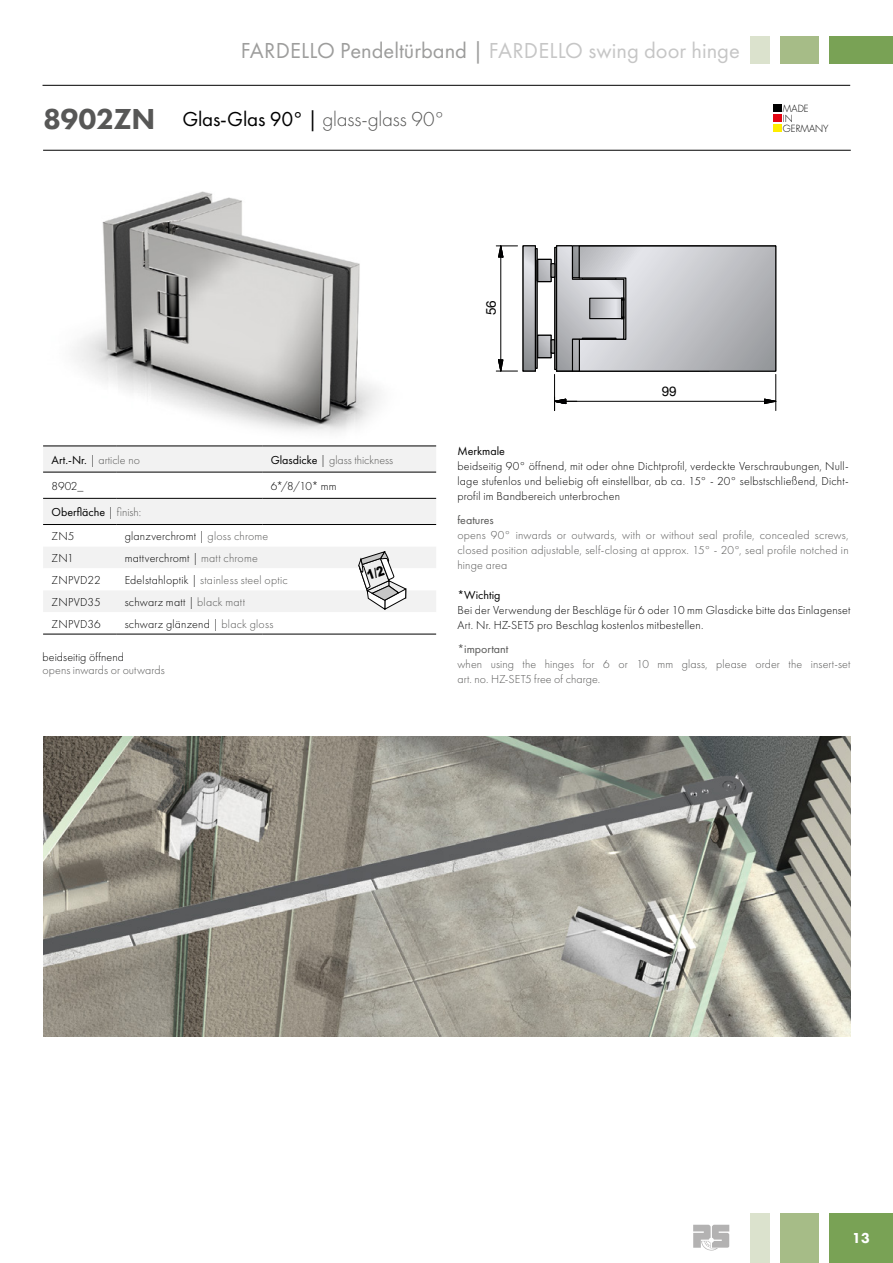
<style>
.page{position:relative;width:893px;height:1263px;background:#fff}
.page>*{position:absolute;margin:0;border:0;box-sizing:border-box;transform-origin:0 0}
.t1{font:22.5px "Futura PT";color:#9d9d9c}
.t2{font:300 21px "Futura PT";letter-spacing:-.01em;color:#575756}
.t3{font:18px "Helvetica";color:#000}
.t4{font:800 15px "Futura PT";color:#fff}
.t5{font:13.5px "Helvetica Neue";color:#000}
.t6{font:300 12px/15px "Futura PT";letter-spacing:.015em;color:#000;text-align:justify}
.t7{font:300 12px/15px "Futura PT";letter-spacing:.01em;color:#575756;text-align:justify}
.t8{font:12px/24px "Futura PT";color:#000}
.t9{font:12px "Futura PT";color:#575756}
.t10{font:300 9.6px/9.9px "Futura";color:#000}
.s1{color:#c6c6c6}
.s2{font-weight:800;font-size:30px}
.s3{font-weight:400;color:#000}
.s4{color:#000}
.s5{font-weight:300}
.s6{font-weight:300;color:#575756}
.s7{color:#575756}
</style>
<div class="page">
<img style="left:43px;top:191px;width:393px;height:255px">
<hr style="left:43px;top:150px;width:808px;height:1px;background:#000">
<div style="left:773px;top:105px;width:8px;height:7px;background:#000"></div>
<div style="left:773px;top:115px;width:8px;height:7px;background:#e30613"></div>
<div style="left:773px;top:125px;width:8px;height:7px;background:#ffed00"></div>
<svg style="left:555px;top:397px;width:22px;height:14px"></svg>
<svg style="left:764px;top:398px;width:13px;height:6px"></svg>
<hr style="left:566px;top:401px;width:199px;height:1px;background:#000">
<hr style="left:554px;top:374px;width:1px;height:37px;background:#000">
<hr style="left:775px;top:374px;width:1px;height:37px;background:#000">
<hr style="left:500px;top:257px;width:1px;height:103px;background:#000">
<svg style="left:496px;top:359px;width:21px;height:13px"></svg>
<svg style="left:496px;top:245px;width:21px;height:18px"></svg>
<svg style="left:523px;top:245px;width:254px;height:127px;background:#b5b6ba"></svg>
<hr style="left:43px;top:85px;width:807px;height:1px;background:#000">
<img style="left:43px;top:736px;width:808px;height:301px">
<div style="left:829px;top:36px;width:64px;height:28px;background:#79a255"></div>
<div style="left:780px;top:36px;width:39px;height:28px;background:#a6bc87"></div>
<div style="left:750px;top:36px;width:20px;height:28px;background:#dbe2cd"></div>
<div style="left:829px;top:1213px;width:64px;height:50px;background:#79a255"></div>
<div style="left:780px;top:1213px;width:39px;height:50px;background:#a6bc87"></div>
<div style="left:750px;top:1213px;width:20px;height:50px;background:#dbe2cd"></div>
<svg style="left:693px;top:1225px;width:36px;height:25px"></svg>
<svg style="left:43px;top:447px;width:393px;height:77px;fill:#f2f2f2"></svg>
<hr style="left:43px;top:634px;width:73px;height:1px;background:#000">
<hr style="left:116px;top:634px;width:146px;height:1px;background:#000">
<hr style="left:262px;top:634px;width:174px;height:1px;background:#000">
<hr style="left:43px;top:472px;width:73px;height:1px;background:#000">
<hr style="left:116px;top:472px;width:146px;height:1px;background:#000">
<hr style="left:262px;top:472px;width:174px;height:1px;background:#000">
<hr style="left:43px;top:446px;width:73px;height:1px;background:#000">
<hr style="left:116px;top:446px;width:146px;height:1px;background:#000">
<hr style="left:262px;top:446px;width:174px;height:1px;background:#000">
<hr style="left:43px;top:498px;width:73px;height:1px;background:#000">
<hr style="left:116px;top:498px;width:146px;height:1px;background:#000">
<hr style="left:262px;top:498px;width:174px;height:1px;background:#000">
<svg style="left:43px;top:524px;width:393px;height:110px"></svg>
<h1 class="t1" style="left:241px;top:37px;width:501px">FARDELLO Pendeltürband | <span class="s1">FARDELLO swing door hinge</span></h1>
<h2 class="t2" style="left:43px;top:107px;width:403px"><span class="s2">8902ZN</span> <span class="s3">Glas-Glas 90° |</span> glass-glass 90°</h2>
<p class="t10" style="left:783px;top:104px;width:47px">MADE<br>IN<br>GERMANY</p>
<h3 class="t3" style="left:475px;top:318px;width:22px;rotate:-90deg">56</h3>
<p class="t5" style="left:481px;top:315px;width:17px;rotate:-90deg">56</p>
<h3 class="t3" style="left:658px;top:376px;width:22px">99</h3>
<p class="t5" style="left:662px;top:381px;width:17px">99</p>
<p class="t7" style="left:52px;top:452px;width:90px"><span class="s3">Art.-Nr.</span> <span class="s4">|</span> article no</p>
<p class="t7" style="left:271px;top:452px;width:124px"><span class="s3">Glasdicke</span> <span class="s4">|</span> glass thickness</p>
<p class="t6" style="left:52px;top:478px;width:33px">8902_</p>
<p class="t6" style="left:271px;top:478px;width:67px">6*/8/10* mm</p>
<p class="t8" style="left:52px;top:500px;width:91px">Oberfläche <span class="s5">|</span> <span class="s6">finish:<br></span><span class="s5">ZN5</span></p>
<p class="t6" style="left:125px;top:529px;width:145px">glanzverchromt | <span class="s7">gloss chrome</span></p>
<p class="t6" style="left:52px;top:550px;width:24px">ZN1</p>
<p class="t6" style="left:125px;top:550px;width:135px">mattverchromt | <span class="s7">matt chrome</span></p>
<p class="t6" style="left:52px;top:572px;width:50px">ZNPVD22</p>
<p class="t7" style="left:125px;top:572px;width:165px"><span class="s4">Edelstahloptik |</span> stainless steel optic</p>
<p class="t6" style="left:52px;top:594px;width:50px">ZNPVD35</p>
<p class="t6" style="left:125px;top:594px;width:122px">schwarz matt | <span class="s7">black matt</span></p>
<p class="t6" style="left:52px;top:616px;width:51px">ZNPVD36</p>
<p class="t6" style="left:125px;top:616px;width:150px">schwarz glänzend | <span class="s7">black gloss</span></p>
<p class="t6" style="left:43px;top:649px;width:83px">beidseitig öffnend</p>
<p class="t7" style="left:43px;top:663px;width:124px">opens inwards or outwards</p>
<p class="t8" style="left:457px;top:439px;width:49px">Merkmale</p>
<p class="t6" style="left:457px;top:458px;width:393px">beidseitig 90° öffnend, mit oder ohne Dichtprofil, verdeckte Verschraubungen, Null&shy;lage stufenlos und beliebig oft einstellbar, ab ca. 15° - 20° selbstschließend, Dicht&shy;profil im Bandbereich unterbrochen</p>
<p class="t9" style="left:457px;top:513px;width:38px">features</p>
<p class="t7" style="left:457px;top:527px;width:393px">opens 90° inwards or outwards, with or without seal profile, concealed screws, closed position adjustable, self-closing at approx. 15° - 20°, seal profile notched in hinge area</p>
<p class="t8" style="left:457px;top:583px;width:45px">*Wichtig</p>
<p class="t6" style="left:457px;top:603px;width:395px">Bei der Verwendung der Beschläge für 6 oder 10 mm Glasdicke bitte das Einlagenset<br>Art. Nr. HZ-SET5 pro Beschlag kostenlos mitbestellen.</p>
<p class="t9" style="left:457px;top:642px;width:53px">*important</p>
<p class="t7" style="left:457px;top:657px;width:395px">when using the hinges for 6 or 10 mm glass, please order the insert-set art. no. HZ-SET5 free of charge.</p>
<p class="t4" style="left:852px;top:1228px;width:19px">13</p>
</div>
